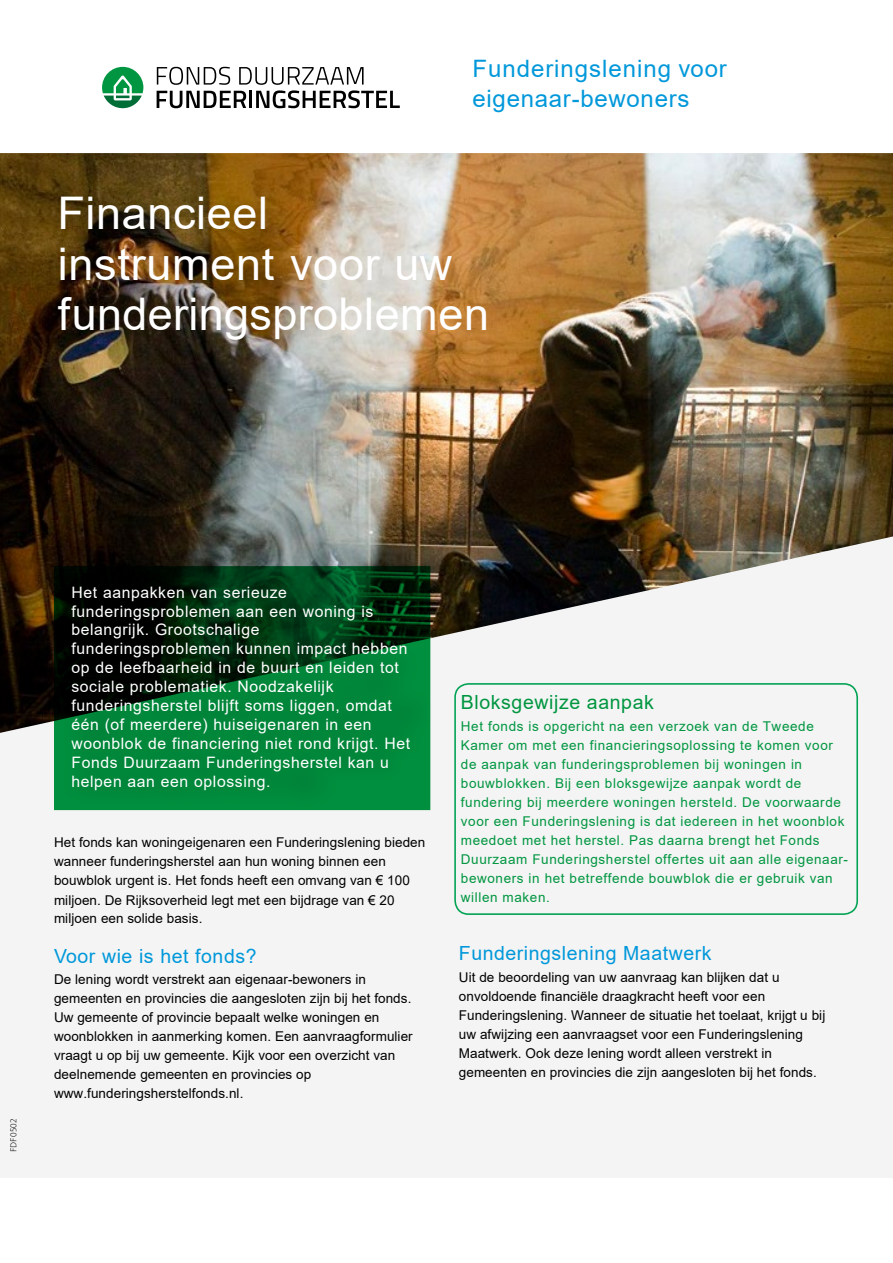
<style>
.page{position:relative;width:893px;height:1263px;background:#fff}
.page>*{position:absolute;margin:0;border:0;box-sizing:border-box;transform-origin:0 0}
.t1{font:45px/50.7px "Arial";letter-spacing:.015em;color:#fff}
.t2{font:24px/30px "Arial";letter-spacing:.03em;color:#0098da}
.t3{font:19.5px "Arial";letter-spacing:.03em;color:#0098da}
.t4{font:19.5px "Arial";letter-spacing:.03em;color:#009640}
.t5{font:15.75px/18.9px "Arial";letter-spacing:.04em;color:#fff}
.t6{font:13.5px/19px "Arial";letter-spacing:.005em;color:#000}
.t7{font:13.5px/19px "Arial";letter-spacing:.045em;color:#009640}
.t8{font:300 9px "Kievit OT";letter-spacing:.01em;color:#000}
</style>
<div class="page">
<div style="left:0;top:153px;width:893px;height:1025px;background:#f4f4f4"></div>
<img style="left:0;top:153px;width:893px;height:580px">
<svg style="left:54px;top:566px;width:376px;height:244px;background:#013415"></svg>
<div style="left:61px;top:568px;width:375px;height:242px;background:#000;opacity:.3"></div>
<div style="left:454px;top:683px;width:404px;height:232px;border:2px solid #00a254;border-radius:14px"></div>
<svg style="left:157px;top:67px;width:243px;height:41px"></svg>
<svg style="left:102px;top:67px;width:41px;height:41px"></svg>
<h2 class="t2" style="left:472px;top:53px;width:256px">Funderingslening voor eigenaar-bewoners</h2>
<h1 class="t1" style="left:57px;top:188px;width:433px">Financieel instrument voor uw funderingsproblemen</h1>
<p class="t8" style="left:8px;top:1152px;width:35px;rotate:-90deg">FDF0502</p>
<p class="t5" style="left:71px;top:583px;width:340px">Het aanpakken van serieuze funderingsproblemen aan een woning is belangrijk. Grootschalige funderingsproblemen kunnen impact hebben op de leefbaarheid in de buurt en leiden tot sociale problematiek. Noodzakelijk funderingsherstel blijft soms liggen, omdat één (of meerdere) huiseigenaren in een woonblok de financiering niet rond krijgt. Het Fonds Duurzaam Funderingsherstel kan u helpen aan een oplossing.</p>
<p class="t6" style="left:54px;top:833px;width:373px">Het fonds kan woningeigenaren een Funderingslening bieden wanneer funderingsherstel aan hun woning binnen een bouwblok urgent is. Het fonds heeft een omvang van € 100 miljoen. De Rijksoverheid legt met een bijdrage van € 20 miljoen een solide basis.</p>
<h3 class="t3" style="left:54px;top:942px;width:204px">Voor wie is het fonds?</h3>
<p class="t6" style="left:54px;top:970px;width:360px">De lening wordt verstrekt aan eigenaar-bewoners in gemeenten en provincies die aangesloten zijn bij het fonds.<br>Uw gemeente of provincie bepaalt welke woningen en woonblokken in aanmerking komen. Een aanvraagformulier vraagt u op bij uw gemeente. Kijk voor een overzicht van deelnemende gemeenten en provincies op www.funderingsherstelfonds.nl.</p>
<h3 class="t4" style="left:461px;top:689px;width:194px">Bloksgewijze aanpak</h3>
<p class="t7" style="left:461px;top:716px;width:389px">Het fonds is opgericht na een verzoek van de Tweede Kamer om met een financieringsoplossing te komen voor de aanpak van funderingsproblemen bij woningen in bouwblokken. Bij een bloksgewijze aanpak wordt de fundering bij meerdere woningen hersteld. De voorwaarde voor een Funderingslening is dat iedereen in het woonblok meedoet met het herstel. Pas daarna brengt het Fonds Duurzaam Funderingsherstel offertes uit aan alle eigenaar&shy;bewoners in het betreffende bouwblok die er gebruik van willen maken.</p>
<h3 class="t3" style="left:459px;top:940px;width:254px">Funderingslening Maatwerk</h3>
<p class="t6" style="left:459px;top:967px;width:368px">Uit de beoordeling van uw aanvraag kan blijken dat u onvoldoende financiële draagkracht heeft voor een Funderingslening. Wanneer de situatie het toelaat, krijgt u bij uw afwijzing een aanvraagset voor een Funderingslening Maatwerk. Ook deze lening wordt alleen verstrekt in gemeenten en provincies die zijn aangesloten bij het fonds.</p>
</div>
